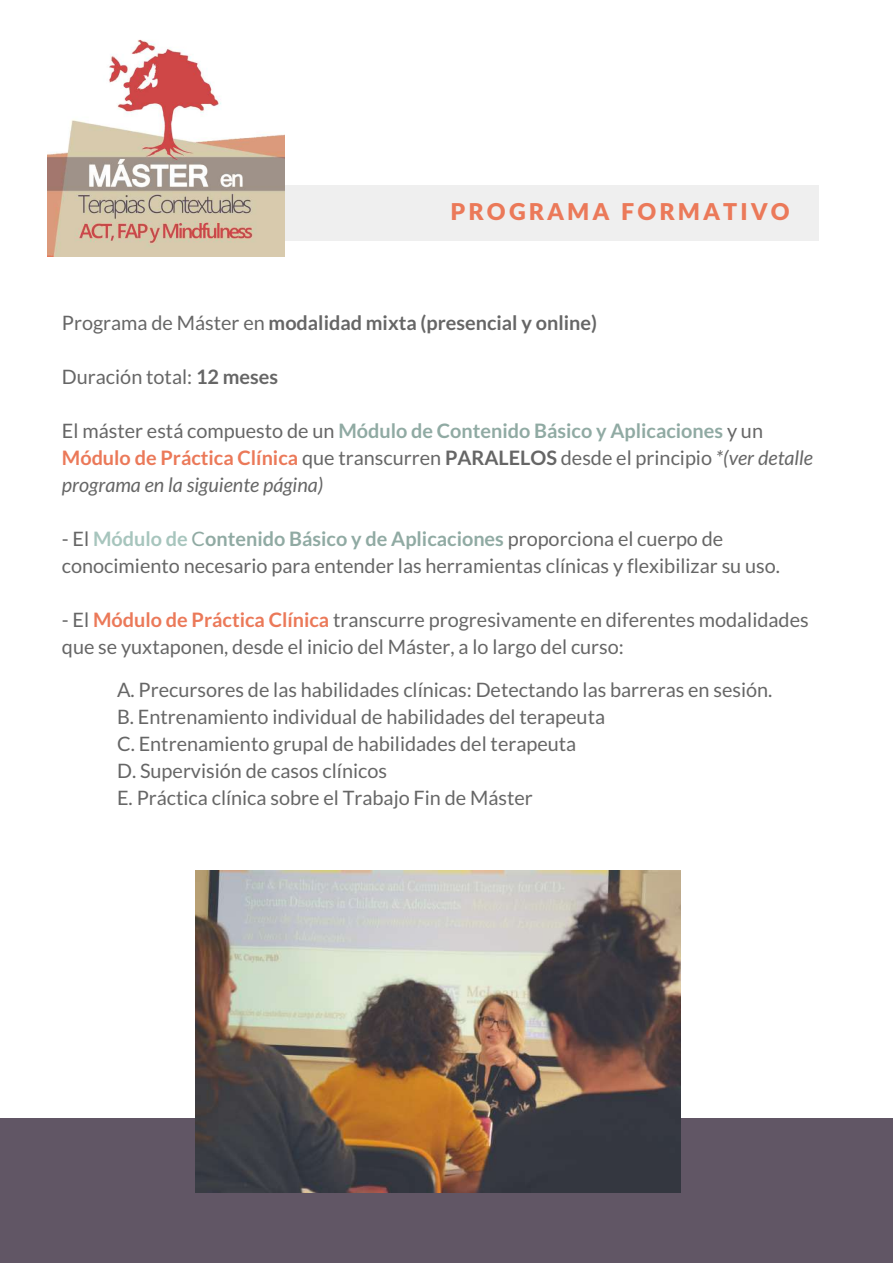
<style>
.page{position:relative;width:893px;height:1263px;background:#fff}
.page>*{position:absolute;margin:0;border:0;box-sizing:border-box;transform-origin:0 0}
.t1{font:900 23.25px "Lato Latin";letter-spacing:.14em;color:#eb7959}
.t2{font:19.8px/27px "Lato";color:#666}
.t3{font:700 19.8px "Lato";color:#666}
.s1{font-weight:400}
.s2{font-weight:700}
.s3{font-weight:700;color:#90aaa3}
.s4{font-weight:700;color:#eb7959}
.s5{font-style:italic}
.s6{font-weight:700;color:#a7c5bd}
.s7{color:#90aaa3}
</style>
<div class="page">
<div style="left:47px;top:186px;width:772px;height:55px;background:#efefef"></div>
<div style="left:0;top:1118px;width:893px;height:145px;background:#615665"></div>
<img style="left:47px;top:39px;width:238px;height:218px">
<img style="left:196px;top:870px;width:484px;height:322px">
<p class="t1" style="left:450px;top:197px;width:341px">PROGRAMA FORMATIVO</p>
<p class="t3" style="left:62px;top:310px;width:537px"><span class="s1">Programa de Máster en</span> modalidad mixta (presencial y online)</p>
<p class="t2" style="left:62px;top:363px;width:218px">Duración total: <span class="s2">12 meses</span></p>
<p class="t2" style="left:62px;top:417px;width:753px">El máster está compuesto de un <span class="s3">Módulo de Contenido Básico y Aplicaciones</span> y un<br><span class="s4">Módulo de Práctica Clínica</span> que transcurren <span class="s2">PARALELOS</span> desde el principio <span class="s5">*(ver detalle programa en la siguiente página)</span></p>
<p class="t2" style="left:62px;top:525px;width:720px">- El <span class="s6">Módulo de</span> <span class="s7">C</span><span class="s3">ontenido Básico y de Aplicaciones</span> proporciona el cuerpo de conocimiento necesario para entender las herramientas clínicas y flexibilizar su uso.</p>
<p class="t2" style="left:62px;top:606px;width:748px">- El <span class="s4">Módulo de Práctica Clínica</span> transcurre progresivamente en diferentes modalidades que se yuxtaponen, desde el inicio del Máster, a lo largo del curso:</p>
<p class="t2" style="left:117px;top:676px;width:657px">A. Precursores de las habilidades clínicas: Detectando las barreras en sesión.<br>B. Entrenamiento individual de habilidades del terapeuta<br>C. Entrenamiento grupal de habilidades del terapeuta<br>D. Supervisión de casos clínicos<br>E. Práctica clínica sobre el Trabajo Fin de Máster</p>
</div>
